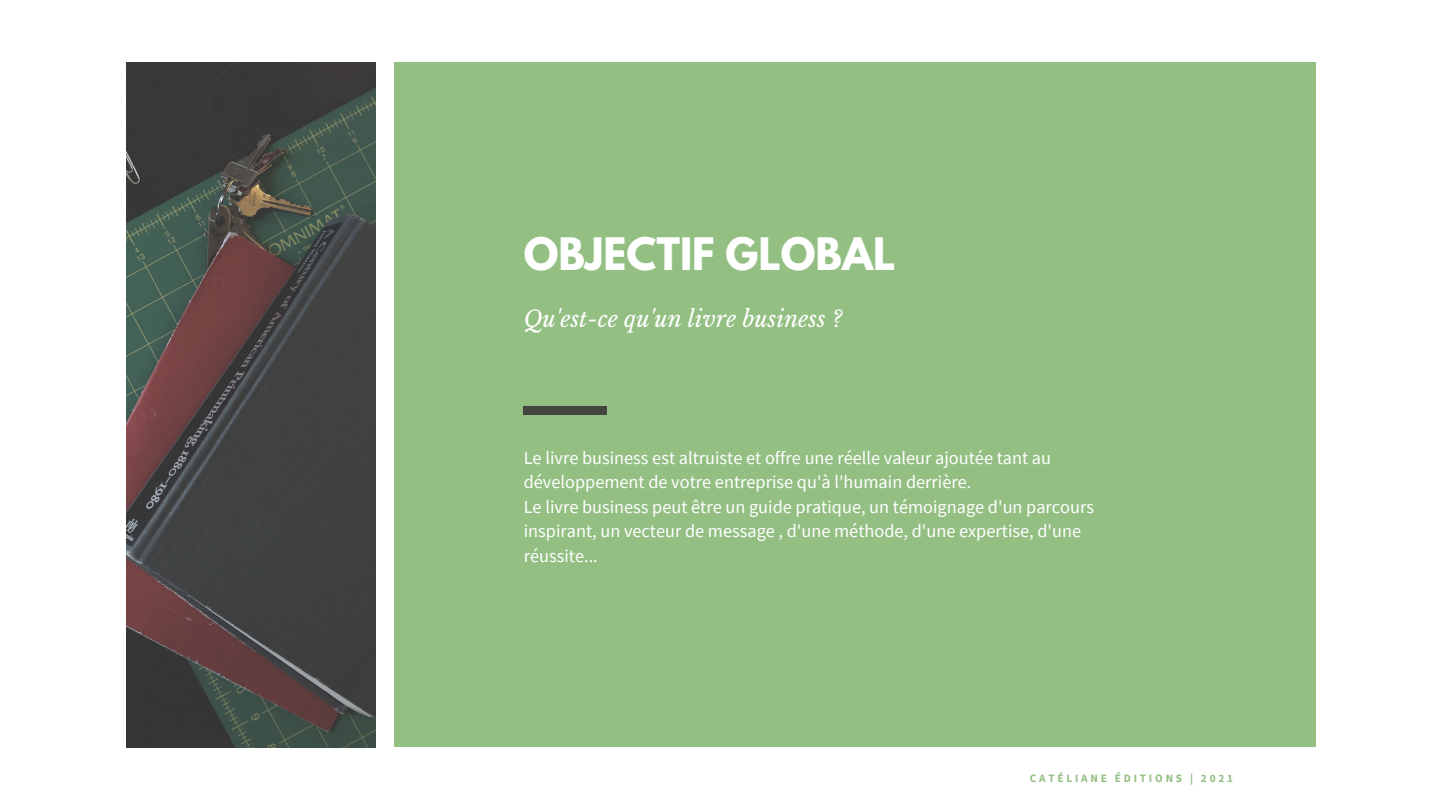
<style>
.page{position:relative;width:1440px;height:810px;background:#fff}
.page>*{position:absolute;margin:0;border:0;box-sizing:border-box;transform-origin:0 0}
.t1{font:700 39.7px "League Spartan";color:#fff}
.t2{font:italic 22.5px "Libre Baskerville";color:#fff}
.t3{font:18.3px/24.5px "Source Sans Pro";color:#fff}
.t4{font:700 11.2px "Source Sans Pro";letter-spacing:.25em;color:#93bf83}
</style>
<div class="page">
<div style="left:394px;top:63px;width:921px;height:684px;background:#93bf83"></div>
<img style="left:126px;top:63px;width:250px;height:684px">
<div style="left:524px;top:406px;width:83px;height:9px;background:#444440"></div>
<p class="t1" style="left:524px;top:234px;width:373px">OBJECTIF GLOBAL</p>
<p class="t2" style="left:524px;top:306px;width:320px">Qu'est-ce qu'un livre business ?</p>
<p class="t3" style="left:524px;top:445px;width:529px">Le livre business est altruiste et offre une réelle valeur ajoutée tant au développement de votre entreprise qu'à l'humain derrière.</p>
<p class="t3" style="left:524px;top:494px;width:572px">Le livre business peut être un guide pratique, un témoignage d'un parcours inspirant, un vecteur de message , d'une méthode, d'une expertise, d'une réussite...</p>
<p class="t4" style="left:1030px;top:771px;width:205px">CATÉLIANE ÉDITIONS | 2021</p>
</div>
